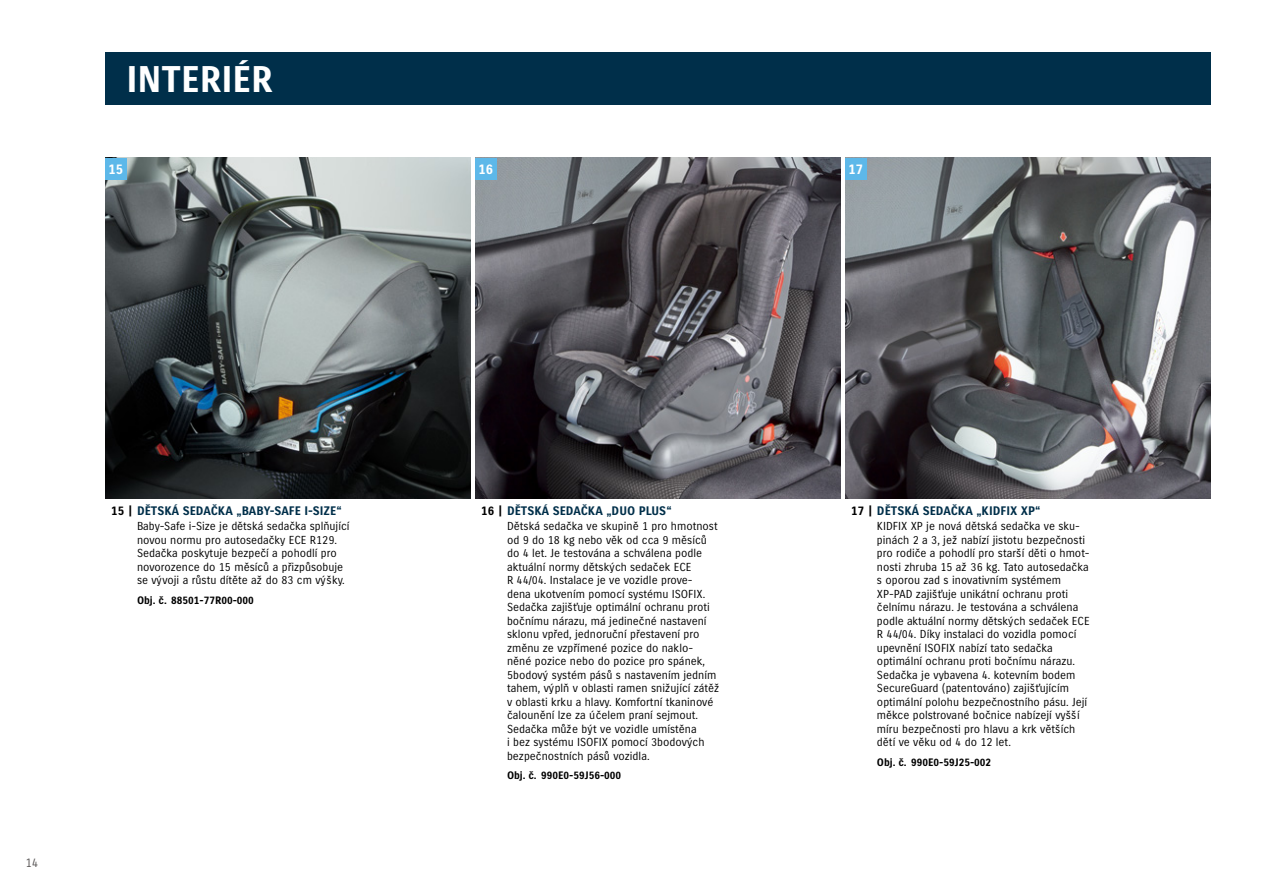
<style>
.page{position:relative;width:1263px;height:893px;background:#fff}
.page>*{position:absolute;margin:0;border:0;box-sizing:border-box;transform-origin:0 0}
.t1{font:700 36px "Suzuki CE";color:#fff}
.t2{font:700 13.5px "Suzuki CE";color:#fff}
.t3{font:700 12px "Suzuki CE";color:#002f4a}
.t4{font:12px "Suzuki CE";color:#5a5757}
.t5{font:11.25px/13.5px "Suzuki CE";color:#000}
.t6{font:700 10.5px "Suzuki CE";color:#000}
.s1{color:#000}
</style>
<div class="page">
<div style="left:105px;top:53px;width:1105px;height:52px;background:#002f4a"></div>
<img style="left:105px;top:158px;width:366px;height:340px">
<div style="left:105px;top:158px;width:21px;height:21px;background:#5db8e9"></div>
<img style="left:475px;top:158px;width:366px;height:340px">
<img style="left:845px;top:158px;width:366px;height:340px">
<div style="left:475px;top:158px;width:21px;height:21px;background:#5db8e9"></div>
<div style="left:845px;top:158px;width:21px;height:21px;background:#5db8e9"></div>
<h1 class="t1" style="left:126px;top:59px;width:148px">INTERIÉR</h1>
<p class="t2" style="left:108px;top:161px;width:16px">15</p>
<p class="t2" style="left:478px;top:161px;width:16px">16</p>
<p class="t2" style="left:848px;top:161px;width:16px">17</p>
<p class="t3" style="left:111px;top:504px;width:232px"><span class="s1">15 |</span> DĚTSKÁ SEDAČKA „BABY-SAFE I-SIZE“</p>
<p class="t5" style="left:137px;top:520px;width:214px">Baby-Safe i-Size je dětská sedačka splňující novou normu pro autosedačky ECE R129.<br>Sedačka poskytuje bezpečí a pohodlí pro novorozence do 15 měsíců a přizpůsobuje se vývoji a růstu dítěte až do 83 cm výšky.</p>
<p class="t6" style="left:137px;top:594px;width:118px">Obj. č. 88501-77R00-000</p>
<p class="t4" style="left:26px;top:856px;width:14px">14</p>
<p class="t3" style="left:481px;top:504px;width:192px"><span class="s1">16 |</span> DĚTSKÁ SEDAČKA „DUO PLUS“</p>
<p class="t5" style="left:507px;top:520px;width:214px">Dětská sedačka ve skupině 1 pro hmotnost od 9 do 18 kg nebo věk od cca 9 měsíců do 4 let. Je testována a schválena podle aktuální normy dětských sedaček ECE<br>R 44/04. Instalace je ve vozidle prove-<br>dena ukotvením pomocí systému ISOFIX.<br>Sedačka zajišťuje optimální ochranu proti bočnímu nárazu, má jedinečné nastavení sklonu vpřed, jednoruční přestavení pro změnu ze vzpřímené pozice do naklo&shy;něné pozice nebo do pozice pro spánek, 5bodový systém pásů s nastavením jedním tahem, výplň v oblasti ramen snižující zátěž v oblasti krku a hlavy. Komfortní tkaninové čalounění lze za účelem praní sejmout.<br>Sedačka může být ve vozidle umístěna<br>i bez systému ISOFIX pomocí 3bodových bezpečnostních pásů vozidla.</p>
<p class="t6" style="left:507px;top:770px;width:116px">Obj. č. 990E0-59J56-000</p>
<p class="t3" style="left:851px;top:504px;width:191px"><span class="s1">17 |</span> DĚTSKÁ SEDAČKA „KIDFIX XP“</p>
<p class="t5" style="left:877px;top:520px;width:214px">KIDFIX XP je nová dětská sedačka ve sku&shy;pinách 2 a 3, jež nabízí jistotu bezpečnosti pro rodiče a pohodlí pro starší děti o hmot&shy;nosti zhruba 15 až 36 kg. Tato autosedačka s oporou zad s inovativním systémem XP-PAD zajišťuje unikátní ochranu proti čelnímu nárazu. Je testována a schválena podle aktuální normy dětských sedaček ECE R 44/04. Díky instalaci do vozidla pomocí upevnění ISOFIX nabízí tato sedačka optimální ochranu proti bočnímu nárazu.<br>Sedačka je vybavena 4. kotevním bodem SecureGuard (patentováno) zajišťujícím optimální polohu bezpečnostního pásu. Její měkce polstrované bočnice nabízejí vyšší míru bezpečnosti pro hlavu a krk větších dětí ve věku od 4 do 12 let.</p>
<p class="t6" style="left:877px;top:756px;width:116px">Obj. č. 990E0-59J25-002</p>
</div>
